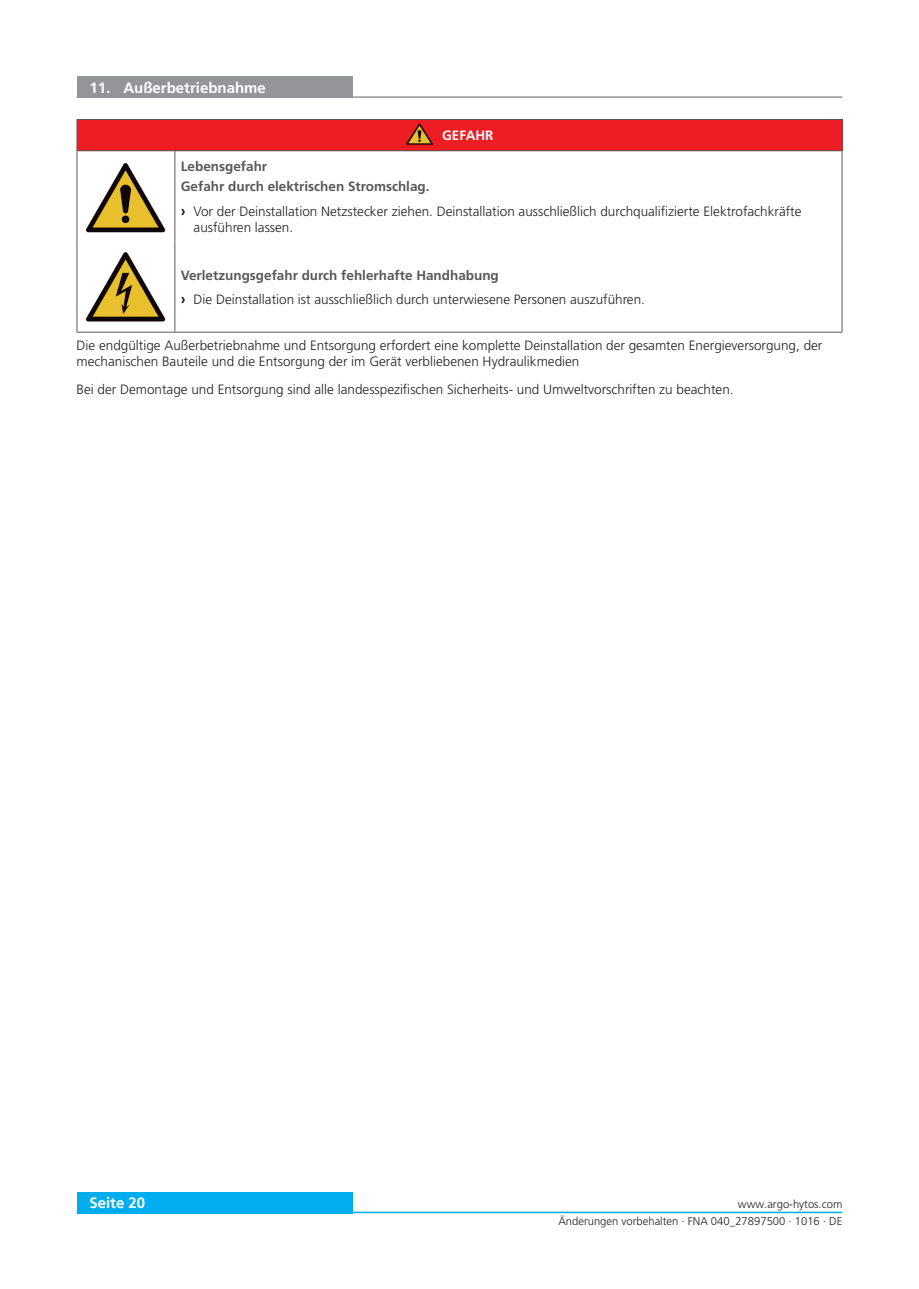
<style>
.page{position:relative;width:919px;height:1289px;background:#fff}
.page>*{position:absolute;margin:0;border:0;box-sizing:border-box;transform-origin:0 0}
.t1{font:700 15px "Frutiger LT Pro";color:#fff}
._06_Copytext{font:300 13.5px/16.2px "Frutiger LT Pro";color:#231f20}
._05_Subline_Copytext{font:700 13.5px "Frutiger LT Pro";color:#57585a}
._06_Copytext-2{font:700 13.5px "Frutiger LT Pro";color:#fff}
.t2{font:300 11.25px "Frutiger LT Pro";color:#231f20}
.s1{font-weight:700;font-size:15px}
</style>
<div class="page">
<div style="left:77px;top:1191px;width:275px;height:22px;background:#00aeef"></div>
<hr style="left:77px;top:1211px;width:765px;height:2px;background:#00aeef">
<div style="left:77px;top:77px;width:275px;height:21px;background:#939598"></div>
<hr style="left:77px;top:96px;width:765px;height:2px;background:#939598">
<div style="left:77px;top:119px;width:765px;height:32px;background:#ee1d23"></div>
<hr style="left:77px;top:332px;width:98px;height:1px;background:#57585a">
<hr style="left:175px;top:332px;width:667px;height:1px;background:#57585a">
<hr style="left:77px;top:120px;width:1px;height:30px;background:#57585a">
<hr style="left:841px;top:120px;width:1px;height:30px;background:#57585a">
<hr style="left:77px;top:151px;width:1px;height:90px;background:#57585a">
<hr style="left:174px;top:151px;width:1px;height:90px;background:#57585a">
<hr style="left:841px;top:151px;width:1px;height:90px;background:#57585a">
<hr style="left:77px;top:241px;width:1px;height:91px;background:#57585a">
<hr style="left:174px;top:241px;width:1px;height:91px;background:#57585a">
<hr style="left:841px;top:241px;width:1px;height:91px;background:#57585a">
<hr style="left:77px;top:119px;width:98px;height:1px;background:#57585a">
<hr style="left:175px;top:119px;width:667px;height:1px;background:#57585a">
<hr style="left:77px;top:150px;width:98px;height:1px;background:#57585a">
<hr style="left:175px;top:150px;width:667px;height:1px;background:#57585a">
<img style="left:85px;top:163px;width:81px;height:70px">
<img style="left:406px;top:123px;width:27px;height:22px">
<img style="left:85px;top:251px;width:81px;height:71px">
<p class="t1" style="left:89px;top:79px;width:178px">11. Außerbetriebnahme</p>
<p class="_06_Copytext-2" style="left:442px;top:128px;width:53px">GEFAHR</p>
<p class="_05_Subline_Copytext" style="left:181px;top:158px;width:88px">Lebensgefahr</p>
<p class="_05_Subline_Copytext" style="left:181px;top:178px;width:250px">Gefahr durch elektrischen Stromschlag.</p>
<p class="_06_Copytext" style="left:194px;top:203px;width:609px;text-indent:-13px"><span class="s1">›</span> Vor der Deinstallation Netzstecker ziehen. Deinstallation ausschließlich durchqualifizierte Elektrofachkräfte ausführen lassen.</p>
<p class="_05_Subline_Copytext" style="left:181px;top:267px;width:319px">Verletzungsgefahr durch fehlerhafte Handhabung</p>
<p class="_06_Copytext" style="left:181px;top:291px;width:465px"><span class="s1">›</span> Die Deinstallation ist ausschließlich durch unterwiesene Personen auszuführen.</p>
<p class="_06_Copytext" style="left:77px;top:337px;width:747px">Die endgültige Außerbetriebnahme und Entsorgung erfordert eine komplette Deinstallation der gesamten Energieversorgung, der mechanischen Bauteile und die Entsorgung der im Gerät verbliebenen Hydraulikmedien</p>
<p class="_06_Copytext" style="left:77px;top:381px;width:658px">Bei der Demontage und Entsorgung sind alle landesspezifischen Sicherheits- und Umweltvorschriften zu beachten.</p>
<p class="t1" style="left:89px;top:1194px;width:57px">Seite 20</p>
<p class="t2" style="left:738px;top:1197px;width:106px">www.argo-hytos.com</p>
<p class="t2" style="left:558px;top:1214px;width:285px">Änderungen vorbehalten · FNA 040_27897500 · 1016 · DE</p>
</div>
